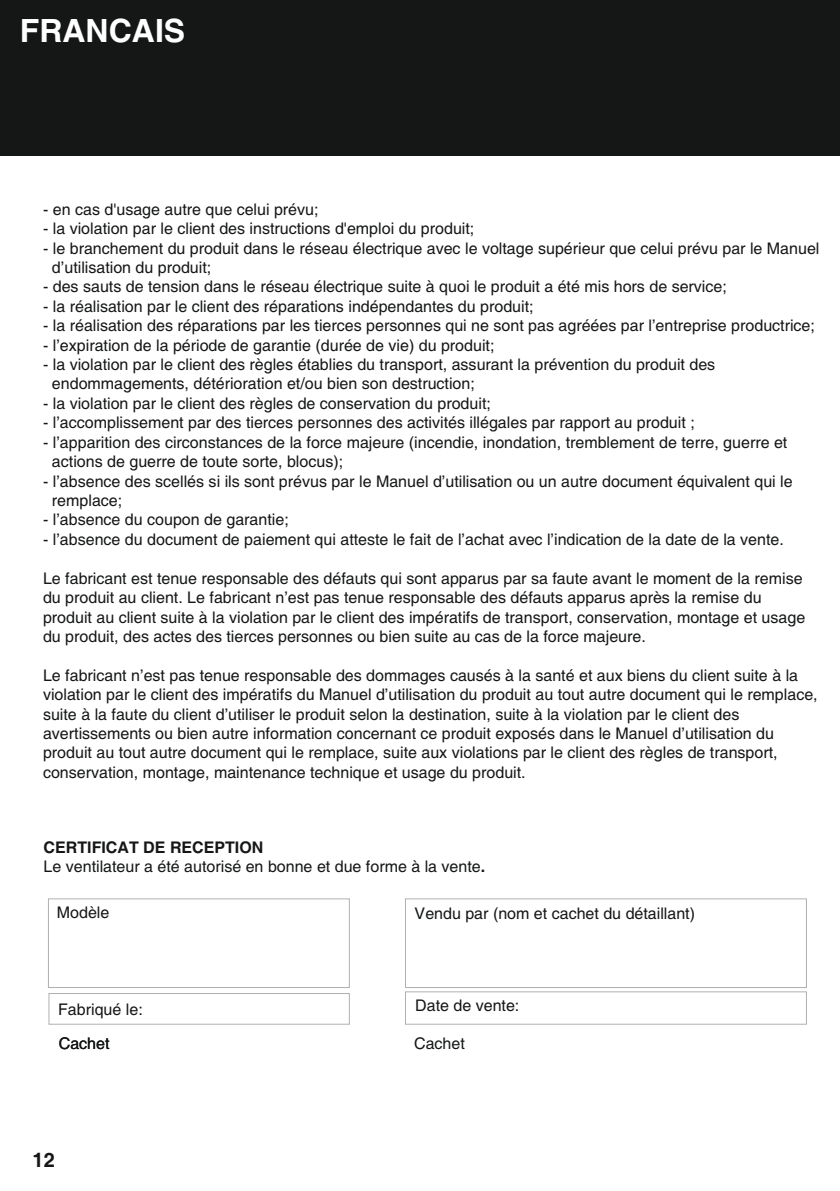
<style>
.page{position:relative;width:840px;height:1191px;background:#fff}
.page>*{position:absolute;margin:0;border:0;box-sizing:border-box;transform-origin:0 0}
.t1{font:700 32px "Arial";color:#fff}
.t2{font:700 20px "Arial";color:#151616}
.t3{font:16px/19.4px "Arial";color:#151616}
.s1{font-weight:700}
</style>
<div class="page">
<div style="left:0;top:0;width:839px;height:156px;background:#151616"></div>
<div style="left:49px;top:993px;width:300px;height:31px;border:1px solid #afb0b0"></div>
<div style="left:48px;top:898px;width:301px;height:89px;border:1px solid #afb0b0"></div>
<div style="left:405px;top:991px;width:401px;height:33px;border:1px solid #afb0b0"></div>
<div style="left:405px;top:898px;width:401px;height:89px;border:1px solid #afb0b0"></div>
<h1 class="t1" style="left:20px;top:19px;width:167px">FRANCAIS</h1>
<p class="t3" style="left:43px;top:201px;width:277px">- en cas d'usage autre que celui prévu;</p>
<p class="t3" style="left:43px;top:220px;width:432px">- la violation par le client des instructions d'emploi du produit;</p>
<p class="t3" style="left:52px;top:240px;width:768px;text-indent:-9px">- le branchement du produit dans le réseau électrique avec le voltage supérieur que celui prévu par le Manuel d’utilisation du produit;</p>
<p class="t3" style="left:43px;top:278px;width:685px">- des sauts de tension dans le réseau électrique suite à quoi le produit a été mis hors de service;</p>
<p class="t3" style="left:43px;top:298px;width:492px">- la réalisation par le client des réparations indépendantes du produit;</p>
<p class="t3" style="left:43px;top:317px;width:773px">- la réalisation des réparations par les tierces personnes qui ne sont pas agréées par l’entreprise productrice;</p>
<p class="t3" style="left:43px;top:337px;width:452px">- l’expiration de la période de garantie (durée de vie) du produit;</p>
<p class="t3" style="left:52px;top:356px;width:664px;text-indent:-9px">- la violation par le client des règles établies du transport, assurant la prévention du produit des endommagements, détérioration et/ou bien son destruction;</p>
<p class="t3" style="left:43px;top:395px;width:449px">- la violation par le client des règles de conservation du produit;</p>
<p class="t3" style="left:43px;top:414px;width:652px">- l’accomplissement par des tierces personnes des activités illégales par rapport au produit ;</p>
<p class="t3" style="left:52px;top:434px;width:736px;text-indent:-9px">- l’apparition des circonstances de la force majeure (incendie, inondation, tremblement de terre, guerre et actions de guerre de toute sorte, blocus);</p>
<p class="t3" style="left:52px;top:473px;width:741px;text-indent:-9px">- l’absence des scellés si ils sont prévus par le Manuel d’utilisation ou un autre document équivalent qui le remplace;</p>
<p class="t3" style="left:43px;top:511px;width:247px">- l’absence du coupon de garantie;</p>
<p class="t3" style="left:43px;top:531px;width:742px">- l’absence du document de paiement qui atteste le fait de l’achat avec l’indication de la date de la vente.</p>
<p class="t3" style="left:43px;top:570px;width:763px">Le fabricant est tenue responsable des défauts qui sont apparus par sa faute avant le moment de la remise du produit au client. Le fabricant n’est pas tenue responsable des défauts apparus après la remise du produit au client suite à la violation par le client des impératifs de transport, conservation, montage et usage du produit, des actes des tierces personnes ou bien suite au cas de la force majeure.</p>
<p class="t3" style="left:43px;top:667px;width:775px">Le fabricant n’est pas tenue responsable des dommages causés à la santé et aux biens du client suite à la violation par le client des impératifs du Manuel d’utilisation du produit au tout autre document qui le remplace, suite à la faute du client d’utiliser le produit selon la destination, suite à la violation par le client des avertissements ou bien autre information concernant ce produit exposés dans le Manuel d’utilisation du produit au tout autre document qui le remplace, suite aux violations par le client des règles de transport, conservation, montage, maintenance technique et usage du produit.</p>
<p class="t3" style="left:44px;top:839px;width:443px"><span class="s1">CERTIFICAT DE RECEPTION<br></span>Le ventilateur a été autorisé en bonne et due forme à la vente<span class="s1">.</span></p>
<p class="t3" style="left:57px;top:903px;width:54px">Modèle</p>
<p class="t3" style="left:414px;top:905px;width:282px">Vendu par (nom et cachet du détaillant)</p>
<p class="t3" style="left:58px;top:993px;width:86px;line-height:33.8px">Fabriqué le:<br>Cachet</p>
<p class="t2" style="left:33px;top:1152px;width:24px">12</p>
<p class="t3" style="left:415px;top:997px;width:106px">Date de vente:</p>
<p class="t3" style="left:414px;top:1034px;width:52px">Cachet</p>
</div>
